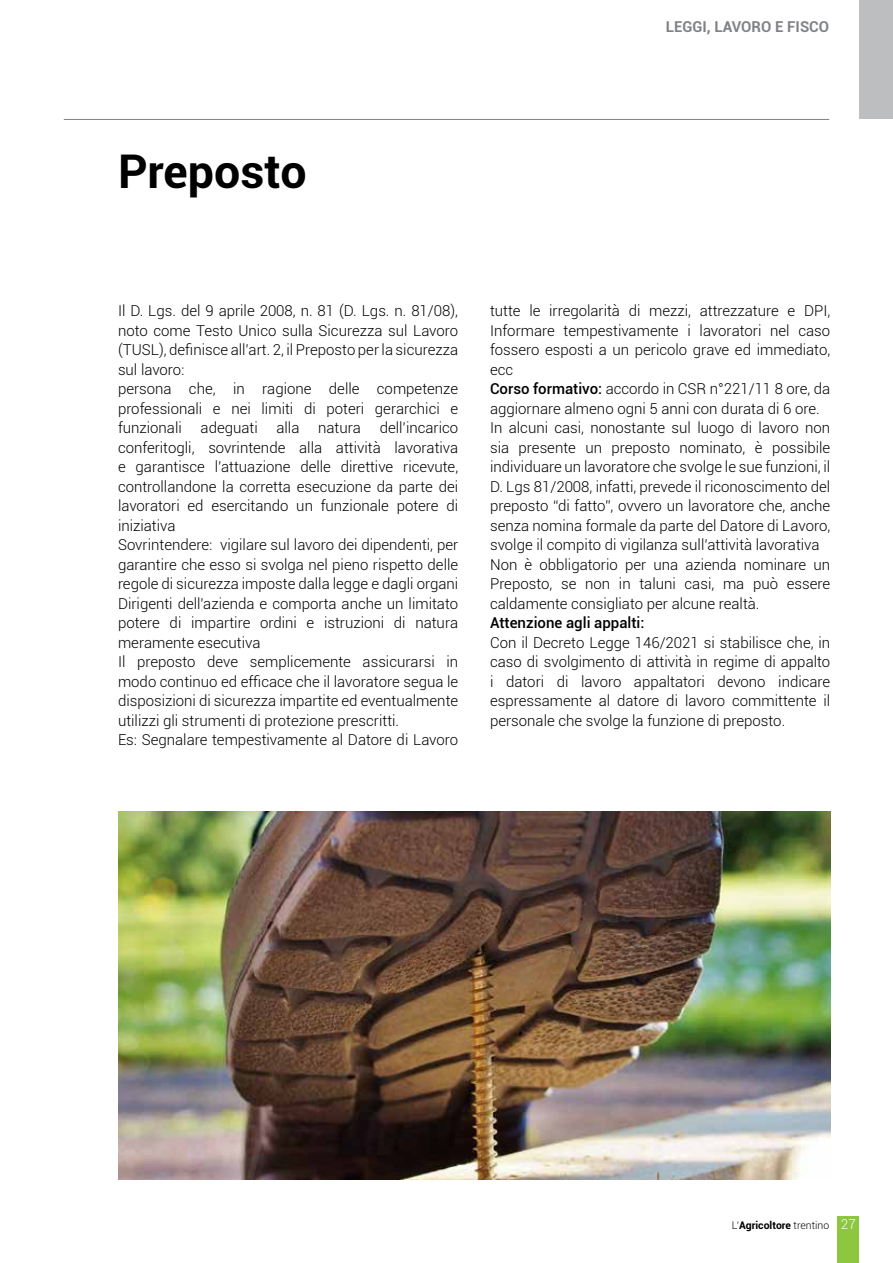
<style>
.page{position:relative;width:893px;height:1263px;background:#fff}
.page>*{position:absolute;margin:0;border:0;box-sizing:border-box;transform-origin:0 0}
.t1{font:700 46.5px "Roboto";color:#000}
.t2{font:300 15px/19.5px "Roboto";color:#000}
.t3{font:500 15px "Roboto";color:#000}
.t4{font:700 15px "Roboto";color:#808285}
.t5{font:700 10.5px "Roboto";color:#000}
.s1{font-weight:500}
.s2{font-weight:300}
.s3{font-weight:300;font-size:13.5px;color:#fff}
</style>
<div class="page">
<div style="left:838px;top:1216px;width:21px;height:47px;background:#8dc63f"></div>
<div style="left:859px;top:0;width:34px;height:119px;background:#bcbec0"></div>
<hr style="left:64px;top:119px;width:765px;height:1px;background:#808285">
<img style="left:118px;top:811px;width:712px;height:368px">
<p class="t4" style="left:666px;top:16px;width:165px">LEGGI, LAVORO E FISCO</p>
<h1 class="t1" style="left:118px;top:139px;width:190px">Preposto</h1>
<p class="t2" style="left:118px;top:301px;width:342px">Il D. Lgs. del 9 aprile 2008, n. 81 (D. Lgs. n. 81/08), noto come Testo Unico sulla Sicurezza sul Lavoro (TUSL), definisce all’art. 2, il Preposto per la sicurezza sul lavoro:<br>persona che, in ragione delle competenze professionali e nei limiti di poteri gerarchici e funzionali adeguati alla</p>
<p class="t2" style="left:118px;top:418px;width:342px;text-indent:200px">natura dell’incarico conferitogli, sovrintende alla attività lavorativa e garantisce l’attuazione delle direttive ricevute, controllandone la corretta esecuzione da parte dei lavoratori ed esercitando un funzionale potere di iniziativa<br>Sovrintendere: vigilare sul lavoro dei dipendenti, per garantire che esso si svolga nel pieno rispetto delle regole di sicurezza imposte dalla legge e dagli organi Dirigenti dell'azienda e comporta anche un limitato potere di impartire ordini e istruzioni di natura meramente esecutiva<br>Il preposto deve semplicemente assicurarsi in modo continuo ed efficace che il lavoratore segua le disposizioni di sicurezza impartite ed eventualmente utilizzi gli strumenti di protezione prescritti.<br>Es: Segnalare tempestivamente al Datore di Lavoro</p>
<p class="t2" style="left:490px;top:301px;width:342px">tutte le irregolarità di mezzi, attrezzature e DPI, Informare tempestivamente i lavoratori nel caso fossero esposti a un pericolo grave ed immediato, ecc<br><span class="s1">Corso formativo:</span> accordo in CSR n°221/11 8 ore, da aggiornare almeno ogni 5 anni con durata di 6 ore.<br>In alcuni casi, nonostante sul luogo di lavoro non sia presente un preposto nominato, è possibile individuare un lavoratore che svolge le sue funzioni, il D. Lgs 81/2008, infatti, prevede il riconoscimento del preposto “di fatto”, ovvero un lavoratore che, anche senza nomina formale da parte del Datore di Lavoro, svolge il compito di vigilanza sull’attività lavorativa Non è obbligatorio per una azienda nominare un Preposto, se non in taluni casi, ma può essere caldamente consigliato per alcune realtà.</p>
<p class="t3" style="left:490px;top:612px;width:156px">Attenzione agli appalti:</p>
<p class="t2" style="left:490px;top:632px;width:342px;text-align:justify">Con il Decreto Legge 146/2021 si stabilisce che, in caso di svolgimento di attività in regime di appalto i datori di lavoro appaltatori devono indicare espressamente al datore di lavoro committente il personale che svolge la funzione di preposto.</p>
<p class="t5" style="left:732px;top:1218px;width:126px"><span class="s2">L’</span>Agricoltore <span class="s2">trentino</span> <span class="s3">27</span></p>
</div>
